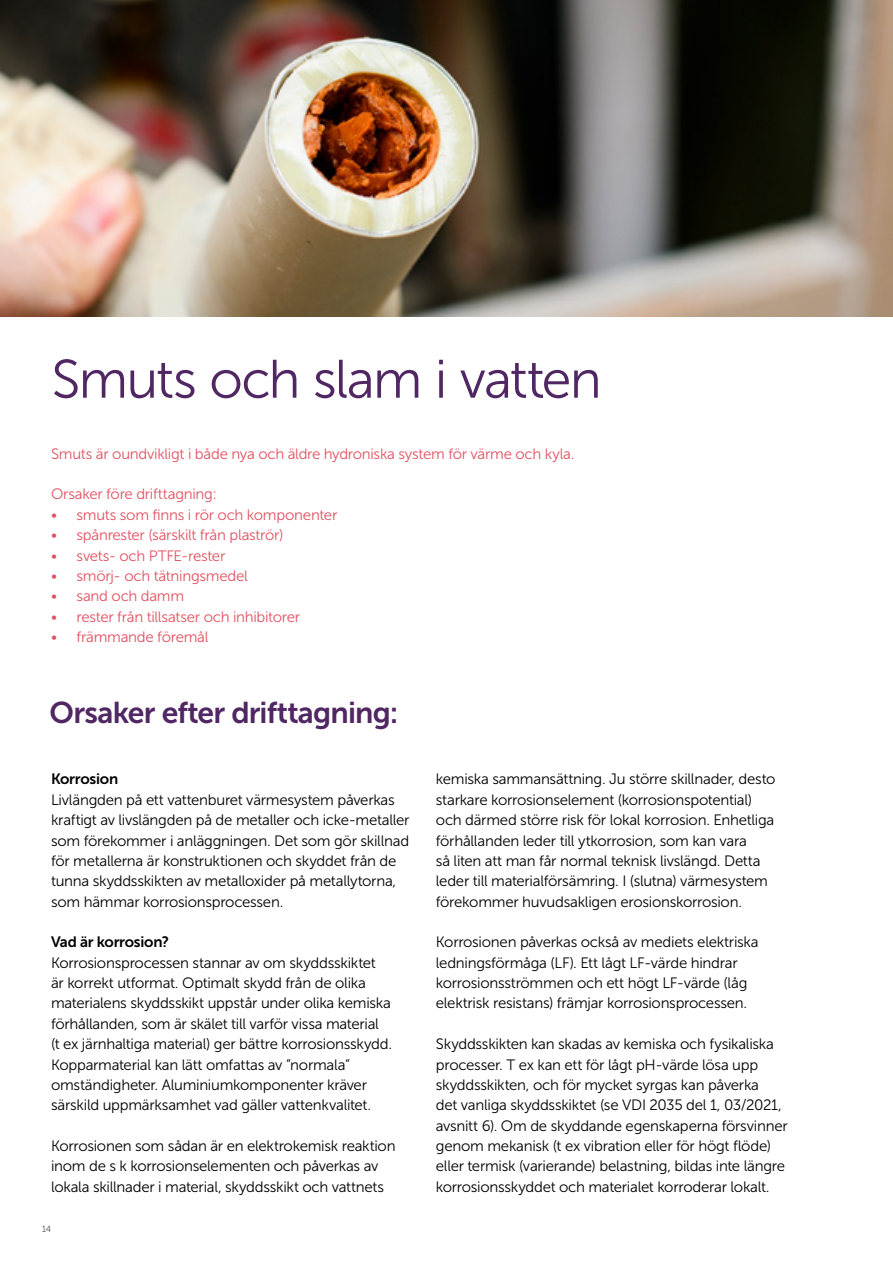
<style>
.page{position:relative;width:893px;height:1263px;background:#fff}
.page>*{position:absolute;margin:0;border:0;box-sizing:border-box;transform-origin:0 0}
.t1{font:54px "Museo Sans 300";letter-spacing:-.035em;color:#502763}
.t2{font:30px "Museo Sans 700";letter-spacing:-.025em;color:#502763}
.t3{font:15px/20.4px "Museo Sans 300";letter-spacing:-.015em;color:#000}
.t4{font:15px "Museo Sans 300";letter-spacing:-.015em;color:#e25161}
.t5{font:15px "Museo Sans 700";letter-spacing:-.015em;color:#000}
.t6{font:9px "Museo Sans 100";color:#000}
</style>
<div class="page">
<img style="left:0;top:0;width:893px;height:316px">
<h1 class="t1" style="left:51px;top:350px;width:552px">Smuts och slam i vatten</h1>
<p class="t4" style="left:51px;top:445px;width:525px">Smuts är oundvikligt i både nya och äldre hydroniska system för värme och kyla.</p>
<p class="t4" style="left:51px;top:486px;width:167px">Orsaker före drifttagning:</p>
<p class="t4" style="left:51px;top:507px;width:288px">• smuts som finns i rör och komponenter</p>
<p class="t4" style="left:51px;top:527px;width:234px">• spånrester (särskilt från plaströr)</p>
<p class="t4" style="left:51px;top:547px;width:176px">• svets- och PTFE-rester</p>
<p class="t4" style="left:51px;top:568px;width:198px">• smörj- och tätningsmedel</p>
<p class="t4" style="left:51px;top:588px;width:135px">• sand och damm</p>
<p class="t4" style="left:51px;top:608px;width:251px">• rester från tillsatser och inhibitorer</p>
<p class="t4" style="left:51px;top:629px;width:159px">• främmande föremål</p>
<h2 class="t2" style="left:50px;top:696px;width:351px">Orsaker efter drifttagning:</h2>
<p class="t5" style="left:51px;top:771px;width:69px">Korrosion</p>
<p class="t3" style="left:51px;top:790px;width:360px">Livlängden på ett vattenburet värmesystem påverkas kraftigt av livslängden på de metaller och icke-metaller som förekommer i anläggningen. Det som gör skillnad för metallerna är konstruktionen och skyddet från de tunna skyddsskikten av metalloxider på metallytorna, som hämmar korrosionsprocessen.</p>
<p class="t5" style="left:51px;top:934px;width:120px">Vad är korrosion?</p>
<p class="t3" style="left:51px;top:952px;width:343px">Korrosionsprocessen stannar av om skyddsskiktet är korrekt utformat. Optimalt skydd från de olika materialens skyddsskikt uppstår under olika kemiska förhållanden, som är skälet till varför vissa material<br>(t ex järnhaltiga material) ger bättre korrosionsskydd.<br>Kopparmaterial kan lätt omfattas av ”normala” omständigheter. Aluminiumkomponenter kräver särskild uppmärksamhet vad gäller vattenkvalitet.</p>
<p class="t3" style="left:51px;top:1136px;width:346px">Korrosionen som sådan är en elektrokemisk reaktion inom de s k korrosionselementen och påverkas av lokala skillnader i material, skyddsskikt och vattnets</p>
<p class="t6" style="left:42px;top:1224px;width:11px">14</p>
<p class="t3" style="left:436px;top:769px;width:341px">kemiska sammansättning. Ju större skillnader, desto starkare korrosionselement (korrosionspotential) och därmed större risk för lokal korrosion. Enhetliga förhållanden leder till ytkorrosion, som kan vara<br>så liten att man får normal teknisk livslängd. Detta leder till materialförsämring. I (slutna) värmesystem förekommer huvudsakligen erosionskorrosion.</p>
<p class="t3" style="left:436px;top:932px;width:324px">Korrosionen påverkas också av mediets elektriska ledningsförmåga (LF). Ett lågt LF-värde hindrar korrosionsströmmen och ett högt LF-värde (låg elektrisk resistans) främjar korrosionsprocessen.</p>
<p class="t3" style="left:436px;top:1034px;width:353px">Skyddsskikten kan skadas av kemiska och fysikaliska processer. T ex kan ett för lågt pH-värde lösa upp skyddsskikten, och för mycket syrgas kan påverka<br>det vanliga skyddsskiktet (se VDI 2035 del 1, 03/2021, avsnitt 6). Om de skyddande egenskaperna försvinner genom mekanisk (t ex vibration eller för högt flöde) eller termisk (varierande) belastning, bildas inte längre korrosionsskyddet och materialet korroderar lokalt.</p>
</div>
